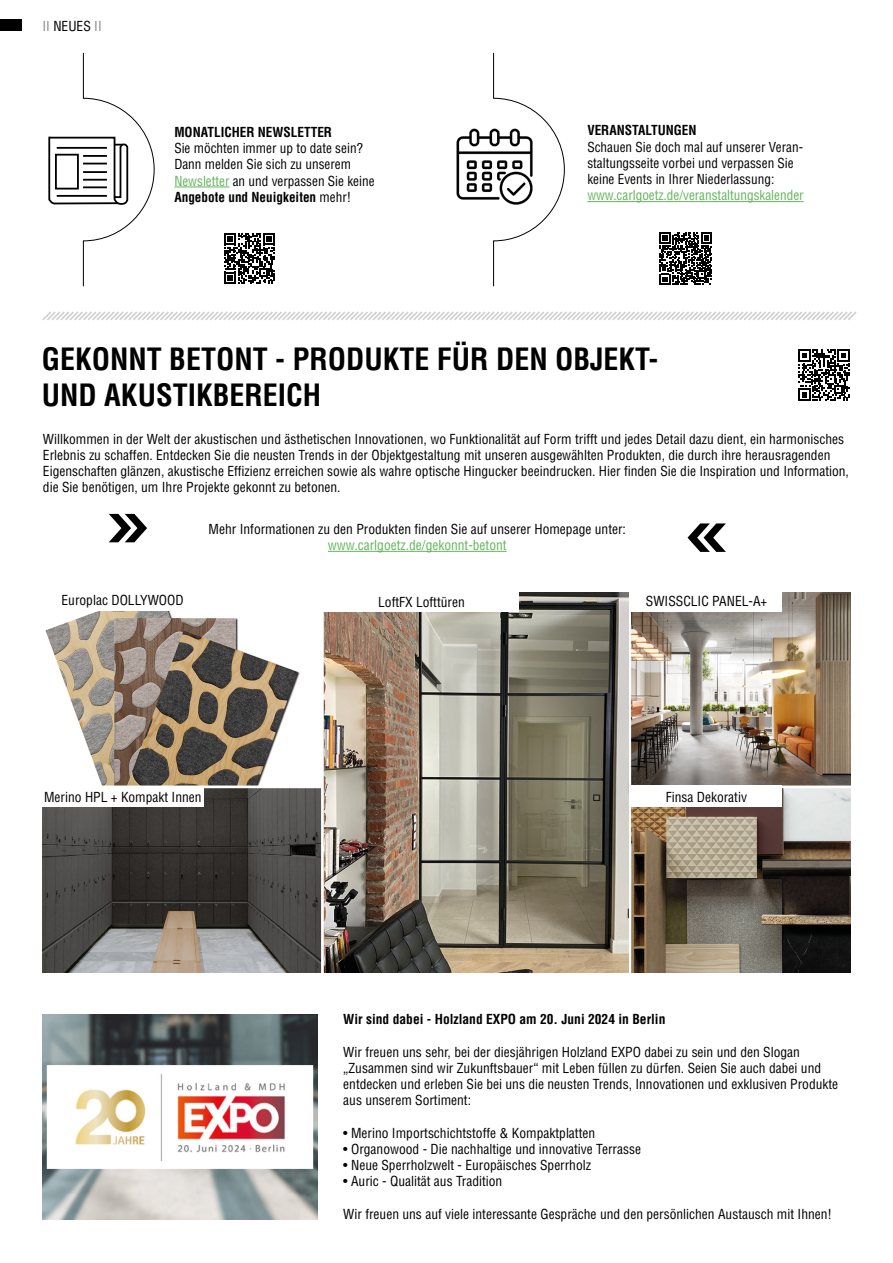
<style>
.page{position:relative;width:893px;height:1263px;background:#fff}
.page>*{position:absolute;margin:0;border:0;box-sizing:border-box;transform-origin:0 0}
.t1{font:700 condensed 30px/36px "Helvetica LT Std";color:#000}
.t2{font:condensed 13.5px/16.2px "Helvetica LT Std";color:#000}
.t3{font:700 condensed 13.5px "Helvetica LT Std";color:#000}
.t4{font:condensed 13.5px "Helvetica LT Std";color:#62b55a}
.s1{color:#878787}
.s2{color:#62b55a}
.s3{font-weight:700}
</style>
<div class="page">
<div style="left:0;top:19px;width:21px;height:12px;background:#000"></div>
<svg style="left:42px;top:311px;width:815px;height:9px"></svg>
<svg style="left:493px;top:52px;width:72px;height:235px"></svg>
<hr style="left:174px;top:187px;width:55px;height:1px;background:#62b55a">
<hr style="left:587px;top:201px;width:217px;height:1px;background:#62b55a">
<svg style="left:48px;top:52px;width:107px;height:235px"></svg>
<svg style="left:224px;top:233px;width:51px;height:51px"></svg>
<svg style="left:659px;top:232px;width:53px;height:53px"></svg>
<img style="left:456px;top:126px;width:79px;height:80px">
<hr style="left:328px;top:551px;width:179px;height:1px;background:#62b55a">
<svg style="left:109px;top:514px;width:38px;height:28px"></svg>
<svg style="left:687px;top:523px;width:39px;height:29px"></svg>
<svg style="left:798px;top:349px;width:52px;height:52px"></svg>
<img style="left:631px;top:788px;width:219px;height:184px">
<img style="left:631px;top:592px;width:219px;height:193px">
<img style="left:45px;top:611px;width:255px;height:174px">
<img style="left:42px;top:788px;width:279px;height:184px">
<div style="left:42px;top:788px;width:162px;height:19px;background:#fff"></div>
<div style="left:631px;top:785px;width:151px;height:22px;background:#fff"></div>
<div style="left:630px;top:590px;width:152px;height:21px;background:#fff"></div>
<img style="left:324px;top:592px;width:304px;height:380px">
<div style="left:324px;top:588px;width:195px;height:23px;background:#fff"></div>
<img style="left:42px;top:1015px;width:276px;height:205px">
<p class="t2" style="left:43px;top:18px;width:61px"><span class="s1">II</span> NEUES <span class="s1">II</span></p>
<p class="t3" style="left:174px;top:124px;width:159px">MONATLICHER NEWSLETTER</p>
<p class="t2" style="left:174px;top:140px;width:202px">Sie möchten immer up to date sein?<br>Dann melden Sie sich zu unserem <span class="s2">Newsletter</span> an und verpassen Sie keine <span class="s3">Angebote und Neuigkeiten</span> mehr!</p>
<p class="t3" style="left:587px;top:122px;width:111px">VERANSTALTUNGEN</p>
<p class="t2" style="left:587px;top:139px;width:217px">Schauen Sie doch mal auf unserer Veran&shy;staltungsseite vorbei und verpassen Sie keine Events in Ihrer Niederlassung:</p>
<p class="t4" style="left:587px;top:187px;width:218px">www.carlgoetz.de/veranstaltungskalender</p>
<h1 class="t1" style="left:42px;top:341px;width:618px">GEKONNT BETONT - PRODUKTE FÜR DEN OBJEKT-<br>UND AKUSTIKBEREICH</h1>
<p class="t2" style="left:43px;top:430px;width:807px">Willkommen in der Welt der akustischen und ästhetischen Innovationen, wo Funktionalität auf Form trifft und jedes Detail dazu dient, ein harmonisches Erlebnis zu schaffen. Entdecken Sie die neusten Trends in der Objektgestaltung mit unseren ausgewählten Produkten, die durch ihre herausragenden Eigenschaften glänzen, akustische Effizienz erreichen sowie als wahre optische Hingucker beeindrucken. Hier finden Sie die Inspiration und Information, die Sie benötigen, um Ihre Projekte gekonnt zu betonen.</p>
<p class="t2" style="left:209px;top:521px;width:419px">Mehr Informationen zu den Produkten finden Sie auf unserer Homepage unter:</p>
<p class="t4" style="left:328px;top:537px;width:180px">www.carlgoetz.de/gekonnt-betont</p>
<p class="t2" style="left:62px;top:592px;width:124px">Europlac DOLLYWOOD</p>
<p class="t2" style="left:646px;top:593px;width:123px">SWISSCLIC PANEL-A+</p>
<p class="t2" style="left:378px;top:593px;width:88px">LoftFX Lofttüren</p>
<p class="t2" style="left:44px;top:789px;width:159px">Merino HPL + Kompakt Innen</p>
<p class="t2" style="left:666px;top:789px;width:83px">Finsa Dekorativ</p>
<p class="t3" style="left:343px;top:1011px;width:324px">Wir sind dabei - Holzland EXPO am 20. Juni 2024 in Berlin</p>
<p class="t2" style="left:343px;top:1044px;width:496px">Wir freuen uns sehr, bei der diesjährigen Holzland EXPO dabei zu sein und den Slogan „Zusammen sind wir Zukunftsbauer“ mit Leben füllen zu dürfen. Seien Sie auch dabei und entdecken und erleben Sie bei uns die neusten Trends, Innovationen und exklusiven Produkte aus unserem Sortiment:</p>
<p class="t2" style="left:343px;top:1125px;width:253px">• Merino Importschichtstoffe &amp; Kompaktplatten</p>
<p class="t2" style="left:343px;top:1141px;width:299px">• Organowood - Die nachhaltige und innovative Terrasse</p>
<p class="t2" style="left:343px;top:1157px;width:249px">• Neue Sperrholzwelt - Europäisches Sperrholz</p>
<p class="t2" style="left:343px;top:1173px;width:161px">• Auric - Qualität aus Tradition</p>
<p class="t2" style="left:343px;top:1206px;width:490px">Wir freuen uns auf viele interessante Gespräche und den persönlichen Austausch mit Ihnen!</p>
</div>
